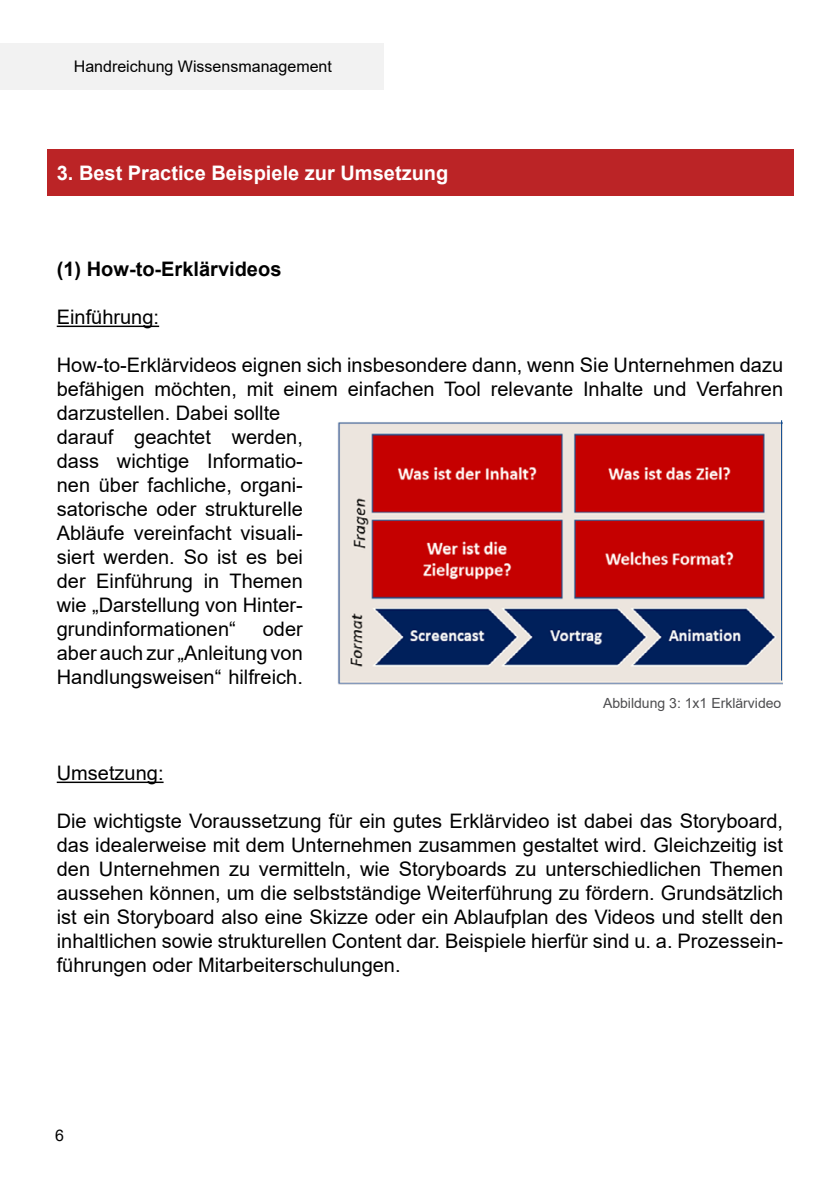
<style>
.page{position:relative;width:840px;height:1191px;background:#fff}
.page>*{position:absolute;margin:0;border:0;box-sizing:border-box;transform-origin:0 0}
.t1{font:20px/24px "Arial";color:#000;text-align:justify}
.t2{font:700 20px "Arial";color:#fff}
.t3{font:700 20px "Arial";color:#000}
.t4{font:16px "Arial";color:#000}
.t5{font:14px "Arial";color:#4d4d4f}
</style>
<div class="page">
<hr style="left:839px;top:44px;width:1px;height:46px;background:#f2f2f2">
<div style="left:0;top:44px;width:383px;height:46px;background:#f2f2f2"></div>
<div style="left:47px;top:149px;width:745px;height:46px;background:#bb2426"></div>
<hr style="left:57px;top:325px;width:102px;height:2px;background:#000">
<img style="left:337px;top:420px;width:445px;height:265px">
<hr style="left:57px;top:781px;width:106px;height:2px;background:#000">
<hr style="left:780px;top:420px;width:1px;height:260px;background:#00418b">
<p class="t4" style="left:74px;top:55px;width:259px">Handreichung Wissensmanagement</p>
<p class="t2" style="left:57px;top:159px;width:393px">3. Best Practice Beispiele zur Umsetzung</p>
<p class="t3" style="left:57px;top:255px;width:226px">(1) How-to-Erklärvideos</p>
<p class="t1" style="left:57px;top:305px;width:104px">Einführung:</p>
<p class="t1" style="left:57px;top:353px;width:727px">How-to-Erklärvideos eignen sich insbesondere dann, wenn Sie Unternehmen dazu befähigen möchten, mit einem einfachen Tool relevante Inhalte und Verfahren darzustellen. Dabei sollte</p>
<p class="t1" style="left:57px;top:425px;width:247px">darauf geachtet werden, dass wichtige Informatio&shy;nen über fachliche, organi&shy;satorische oder strukturelle Abläufe vereinfacht visuali&shy;siert werden. So ist es bei der Einführung in Themen wie „Darstellung von Hinter&shy;grundinformationen“</p>
<p class="t1" style="left:57px;top:617px;width:247px;text-indent:206px">oder aber auch zur „Anleitung von Handlungsweisen“ hilfreich.</p>
<p class="t5" style="left:602px;top:694px;width:180px">Abbildung 3: 1x1 Erklärvideo</p>
<p class="t1" style="left:57px;top:761px;width:108px">Umsetzung:</p>
<p class="t1" style="left:57px;top:809px;width:727px">Die wichtigste Voraussetzung für ein gutes Erklärvideo ist dabei das Storyboard, das idealerweise mit dem Unternehmen zusammen gestaltet wird. Gleichzeitig ist den Unternehmen zu vermitteln, wie Storyboards zu unterschiedlichen Themen aussehen können, um die selbstständige Weiterführung zu fördern. Grundsätzlich ist ein Storyboard also eine Skizze oder ein Ablaufplan des Videos und stellt den inhaltlichen sowie strukturellen Content dar. Beispiele hierfür sind u. a. Prozessein&shy;führungen oder Mitarbeiterschulungen.</p>
<p class="t4" style="left:55px;top:1123px;width:10px">6</p>
</div>
